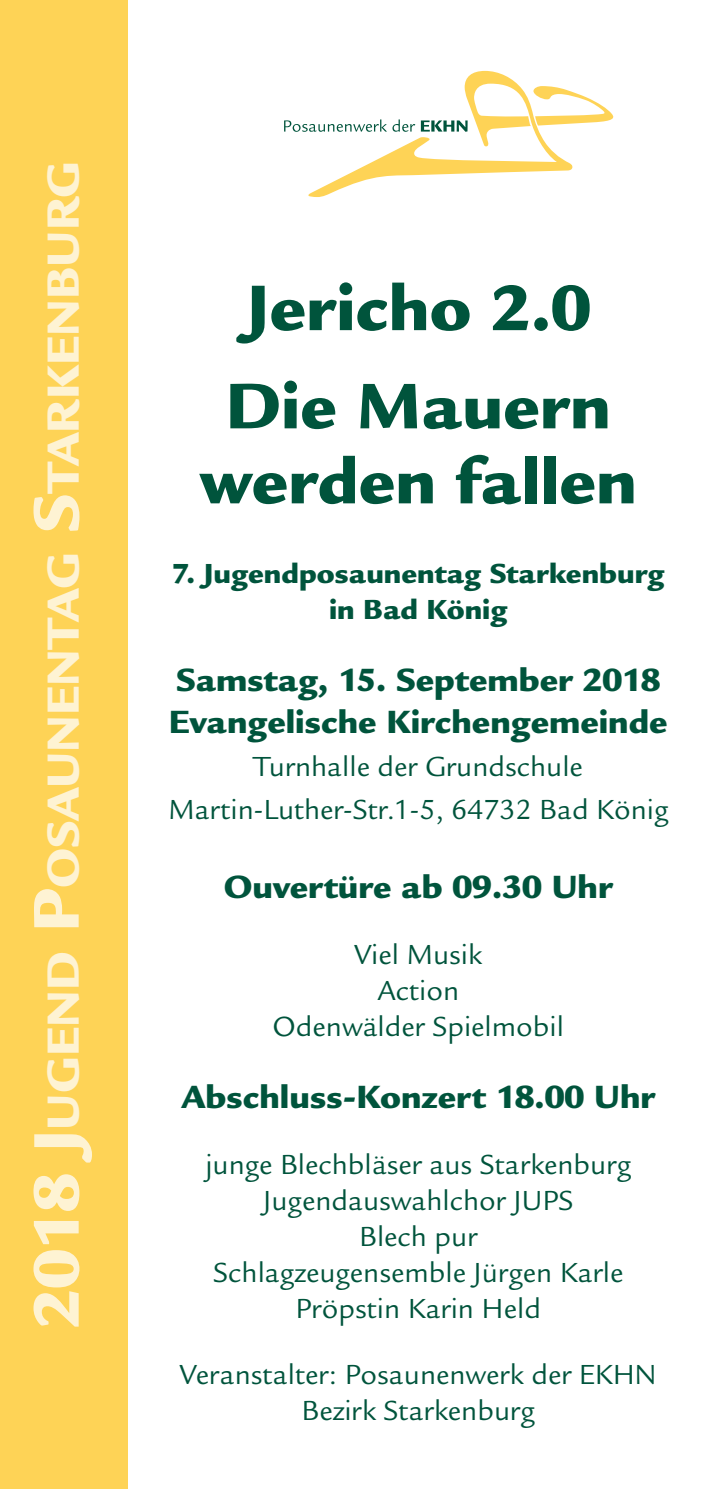
<style>
.page{position:relative;width:709px;height:1489px;background:#fff}
.page>*{position:absolute;margin:0;border:0;box-sizing:border-box;transform-origin:0 0}
.t1{font:900 70px/98.2px "Legacy Sans";color:#00543c}
.t2{font:900 49px "Legacy Sans";color:#fef3d3}
.t3{font:900 35px/42px "Legacy Sans";color:#00543c}
.t4{font:30px/36px "Legacy Sans";color:#00543c;text-align:center}
.t5{font:900 30px/36px "Legacy Sans";color:#00543c;text-align:center}
.s1{font-size:70px}
</style>
<div class="page">
<svg style="left:284px;top:71px;width:329px;height:126px"></svg>
<div style="left:0;top:0;width:128px;height:1488px;background:#fed356"></div>
<h2 class="t2" style="left:34px;top:1328px;width:1169px;rotate:-90deg"><span class="s1">2018 J</span>ugend <span class="s1">P</span>osaunentag <span class="s1">S</span>tarkenburg</h2>
<h1 class="t1" style="left:226px;top:258px;width:387px">Jericho 2.0<br>Die Mauern</h1>
<h1 class="t1" style="left:200px;top:431px;width:439px">werden fallen</h1>
<p class="t5" style="left:172px;top:555px;width:494px">7. Jugendposaunentag Starkenburg in Bad König</p>
<p class="t3" style="left:169px;top:658px;width:500px">Samstag, 15. September 2018<br>Evangelische Kirchengemeinde</p>
<p class="t4" style="left:168px;top:745px;width:502px;line-height:43px">Turnhalle der Grundschule<br>Martin-Luther-Str.1-5, 64732 Bad König</p>
<p class="t3" style="left:224px;top:865px;width:390px">Ouvertüre ab 09.30 Uhr</p>
<p class="t4" style="left:272px;top:936px;width:293px">Viel Musik<br>Action<br>Odenwälder Spielmobil</p>
<p class="t3" style="left:181px;top:1075px;width:475px">Abschluss-Konzert 18.00 Uhr</p>
<p class="t4" style="left:205px;top:1146px;width:427px">junge Blechbläser aus Starkenburg<br>Jugendauswahlchor JUPS<br>Blech pur<br>Schlagzeugensemble Jürgen Karle<br>Pröpstin Karin Held</p>
<p class="t4" style="left:180px;top:1356px;width:478px">Veranstalter: Posaunenwerk der EKHN<br>Bezirk Starkenburg</p>
</div>
